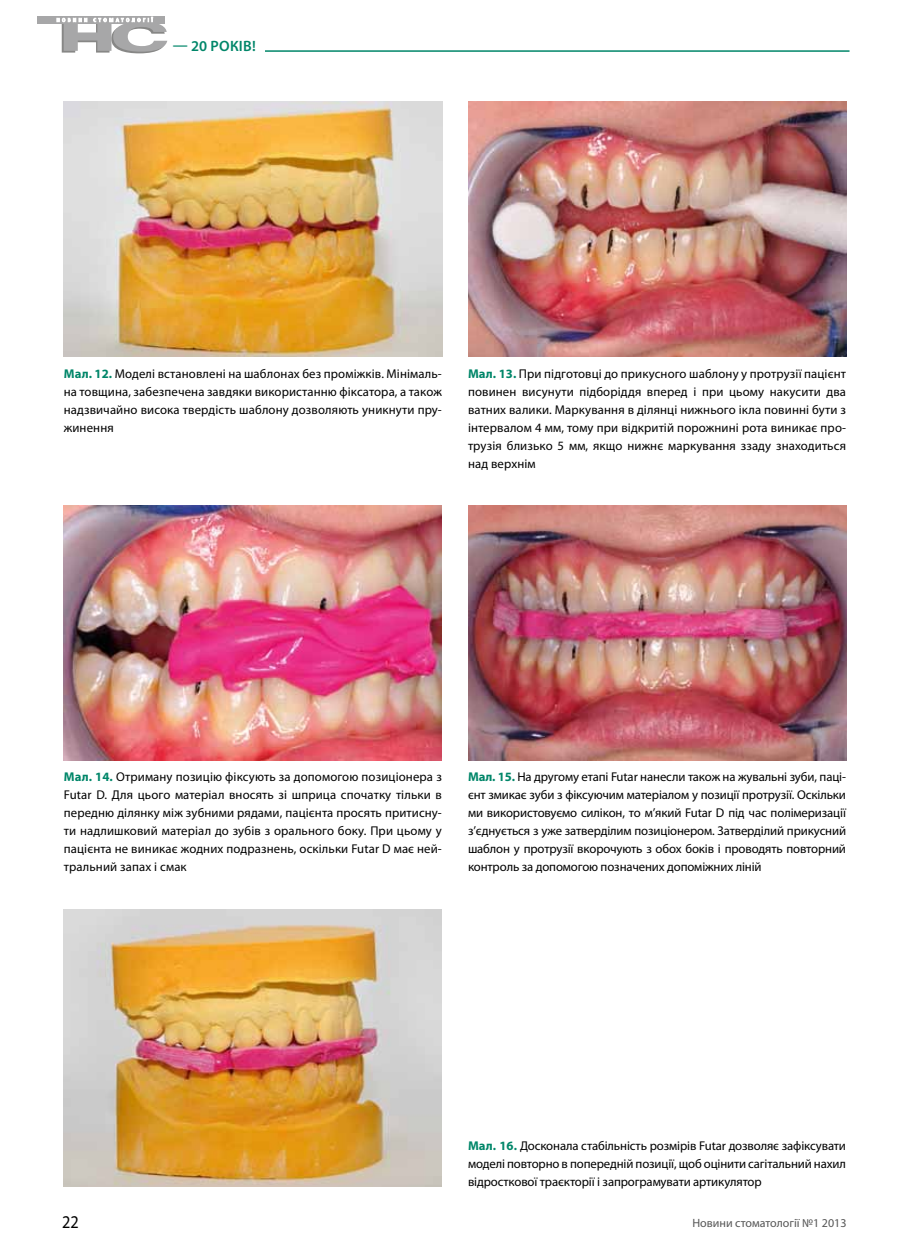
<style>
.page{position:relative;width:902px;height:1259px;background:#fff}
.page>*{position:absolute;margin:0;border:0;box-sizing:border-box;transform-origin:0 0}
.t1{font:18px "Myriad Pro";color:#000;scale:.9 1}
.t2{font:600 15px "Myriad Pro";letter-spacing:.02em;color:#008669}
.t3{font:12.75px/18px "Myriad Pro";letter-spacing:.005em;color:#000;text-align:justify}
.t4{font:12px "Myriad Pro";color:#565656}
.s1{font-weight:700;color:#008669}
</style>
<div class="page">
<hr style="left:91px;top:50px;width:758px;height:2px;background:#008669">
<div style="left:64px;top:40px;width:200px;height:27px;background:#fff"></div>
<div style="left:37px;top:16px;width:128px;height:8px;background:#a7a7a8"></div>
<svg style="left:57px;top:17px;width:110px;height:36px"></svg>
<img style="left:64px;top:102px;width:378px;height:255px">
<img style="left:468px;top:102px;width:378px;height:255px">
<img style="left:64px;top:505px;width:378px;height:256px">
<img style="left:64px;top:909px;width:378px;height:277px">
<img style="left:468px;top:505px;width:378px;height:256px">
<p class="t2" style="left:173px;top:38px;width:84px">— 20 років!</p>
<p class="t3" style="left:64px;top:365px;width:379px"><span class="s1">Мал. 12.</span> Моделі встановлені на шаблонах без проміжків. Мінімаль&shy;на товщина, забезпечена завдяки використанню фіксатора, а також надзвичайно висока твердість шаблону дозволяють уникнути пру&shy;жинення</p>
<p class="t3" style="left:468px;top:365px;width:379px"><span class="s1">Мал. 13.</span> При підготовці до прикусного шаблону у протрузії пацієнт повинен висунути підборіддя вперед і при цьому накусити два ватних валики. Маркування в ділянці нижнього ікла повинні бути з інтервалом 4 мм, тому при відкритій порожнині рота виникає про&shy;трузія близько 5 мм, якщо нижнє маркування ззаду знаходиться над верхнім</p>
<p class="t3" style="left:64px;top:767px;width:379px"><span class="s1">Мал. 14.</span> Отриману позицію фіксують за допомогою позиціонера з Futar D. Для цього матеріал вносять зі шприца спочатку тільки в передню ділянку між зубними рядами, пацієнта просять притисну&shy;ти надлишковий матеріал до зубів з орального боку. При цьому у пацієнта не виникає жодних подразнень, оскільки Futar D має ней&shy;тральний запах і смак</p>
<p class="t3" style="left:468px;top:767px;width:379px"><span class="s1">Мал. 15.</span> На другому етапі Futar нанесли також на жувальні зуби, паці&shy;єнт змикає зуби з фіксуючим матеріалом у позиції протрузії. Оскільки ми використовуємо силікон, то м’який Futar D під час полімеризації з’єднується з уже затверділим позиціонером. Затверділий прикусний шаблон у протрузії вкорочують з обох боків і проводять повторний контроль за допомогою позначених допоміжних ліній</p>
<p class="t3" style="left:468px;top:1136px;width:379px"><span class="s1">Мал. 16.</span> Досконала стабільність розмірів Futar дозволяє зафіксувати моделі повторно в попередній позиції, щоб оцінити сагітальний нахил відросткової траєкторії і запрограмувати артикулятор</p>
<h1 class="t1" style="left:62px;top:1211px;width:20px">22</h1>
<p class="t4" style="left:692px;top:1215px;width:156px">Новини стоматології №1 2013</p>
</div>
